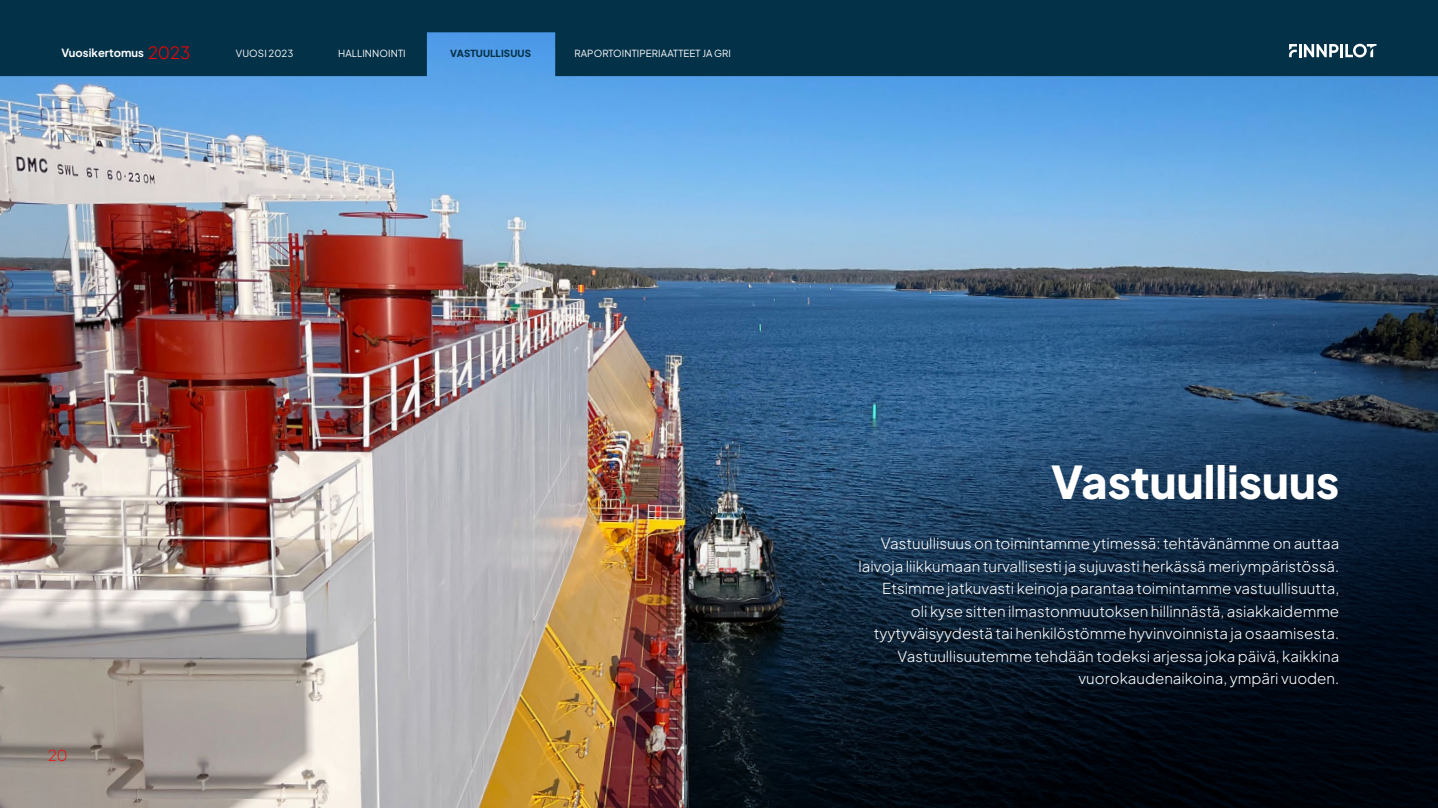
<style>
.page{position:relative;width:1438px;height:808px;background:#fff}
.page>*{position:absolute;margin:0;border:0;box-sizing:border-box;transform-origin:0 0}
.t1{font:800 45px "Plus Jakarta Sans";color:#fff}
.Ingressi{font:15px/22.5px "Plus Jakarta Sans";color:#fff;text-align:right}
.t2{font:15px "Plus Jakarta Sans";color:#f00}
.t3{font:700 11.25px "Plus Jakarta Sans";color:#fff}
.t4{font:9.75px "Plus Jakarta Sans";letter-spacing:.01em;color:#fff}
.t5{font:800 9.75px "Plus Jakarta Sans";letter-spacing:.01em;color:#033148}
.s1{font-weight:400;font-size:16.8px;color:#f00}
</style>
<div class="page">
<img style="left:0;top:76px;width:1437px;height:732px">
<svg style="left:685px;top:299px;width:752px;height:509px;background:#172f48"></svg>
<div style="left:0;top:0;width:1437px;height:76px;background:#033148"></div>
<svg style="left:1288px;top:44px;width:88px;height:13px"></svg>
<p class="t3" style="left:61px;top:44px;width:130px">Vuosikertomus <span class="s1">2023</span></p>
<p class="t4" style="left:236px;top:45px;width:59px">VUOSI 2023</p>
<p class="t4" style="left:338px;top:45px;width:69px">HALLINNOINTI</p>
<p class="t4" style="left:574px;top:45px;width:158px">RAPORTOINTIPERIAATTEET JA GRI</p>
<p class="t5" style="left:450px;top:45px;width:82px">VASTUULLISUUS</p>
<p class="t2" style="left:48px;top:744px;width:21px">20</p>
<h1 class="t1" style="left:1051px;top:445px;width:289px">Vastuullisuus</h1>
<p class="Ingressi" style="left:858px;top:531px;width:482px">Vastuullisuus on toimintamme ytimessä: tehtävänämme on auttaa laivoja liikkumaan turvallisesti ja sujuvasti herkässä meriympäristössä.<br>Etsimme jatkuvasti keinoja parantaa toimintamme vastuullisuutta,<br>oli kyse sitten ilmastonmuutoksen hillinnästä, asiakkaidemme tyytyväisyydestä tai henkilöstömme hyvinvoinnista ja osaamisesta.<br>Vastuullisuutemme tehdään todeksi arjessa joka päivä, kaikkina vuorokaudenaikoina, ympäri vuoden.</p>
</div>
